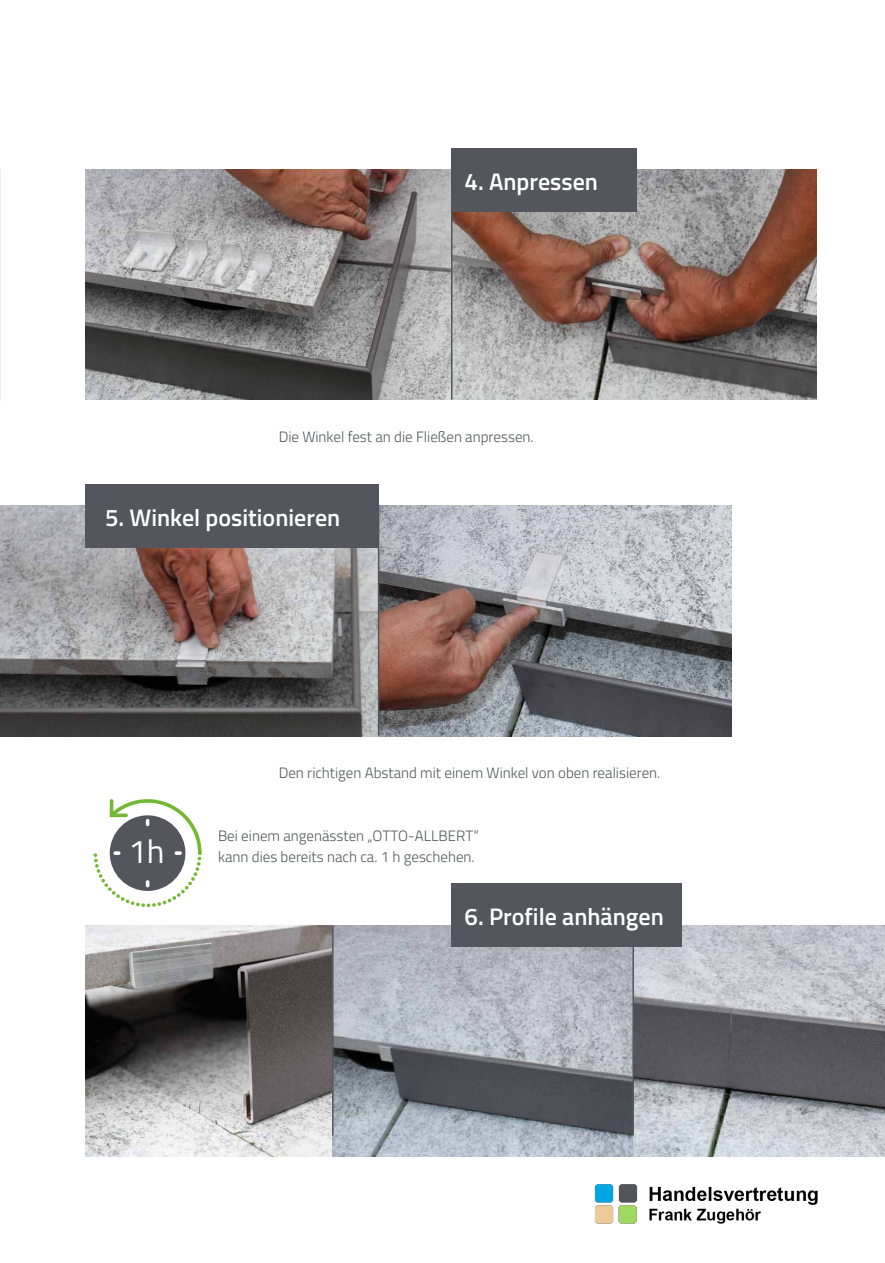
<style>
.page{position:relative;width:885px;height:1263px;background:#fff}
.page>*{position:absolute;margin:0;border:0;box-sizing:border-box;transform-origin:0 0}
.t1{font:33px "Titillium Web";color:#fff}
.t2{font:600 24px "Titillium Web";color:#fff}
.t3{font:300 15px "Titillium Web";color:#54565d}
</style>
<div class="page">
<img style="left:452px;top:169px;width:364px;height:231px">
<img style="left:85px;top:169px;width:366px;height:231px">
<div style="left:451px;top:148px;width:185px;height:63px;background:#54565d"></div>
<img style="left:0;top:505px;width:731px;height:231px">
<img style="left:85px;top:925px;width:799px;height:231px">
<hr style="left:451px;top:190px;width:1px;height:210px;background:#54565d">
<div style="left:85px;top:484px;width:293px;height:63px;background:#54565d"></div>
<img style="left:595px;top:1184px;width:223px;height:40px">
<svg style="left:0;top:169px;width:1px;height:231px"></svg>
<hr style="left:378px;top:505px;width:1px;height:231px;background:#54565d">
<hr style="left:332px;top:926px;width:1px;height:210px;background:#54565d">
<hr style="left:632px;top:925px;width:2px;height:210px;background:#54565d">
<svg style="left:94px;top:799px;width:108px;height:108px"></svg>
<div style="left:451px;top:883px;width:230px;height:63px;background:#54565d"></div>
<h2 class="t2" style="left:464px;top:164px;width:135px">4. Anpressen</h2>
<p class="t3" style="left:279px;top:426px;width:256px">Die Winkel fest an die Fließen anpressen.</p>
<h2 class="t2" style="left:105px;top:500px;width:237px">5. Winkel positionieren</h2>
<h1 class="t1" style="left:128px;top:827px;width:38px">1h</h1>
<p class="t3" style="left:279px;top:762px;width:383px">Den richtigen Abstand mit einem Winkel von oben realisieren.</p>
<p class="t3" style="left:218px;top:825px;width:262px">Bei einem angenässten „OTTO-ALLBERT“</p>
<p class="t3" style="left:218px;top:846px;width:258px">kann dies bereits nach ca. 1 h geschehen.</p>
<h2 class="t2" style="left:464px;top:899px;width:201px">6. Profile anhängen</h2>
</div>
